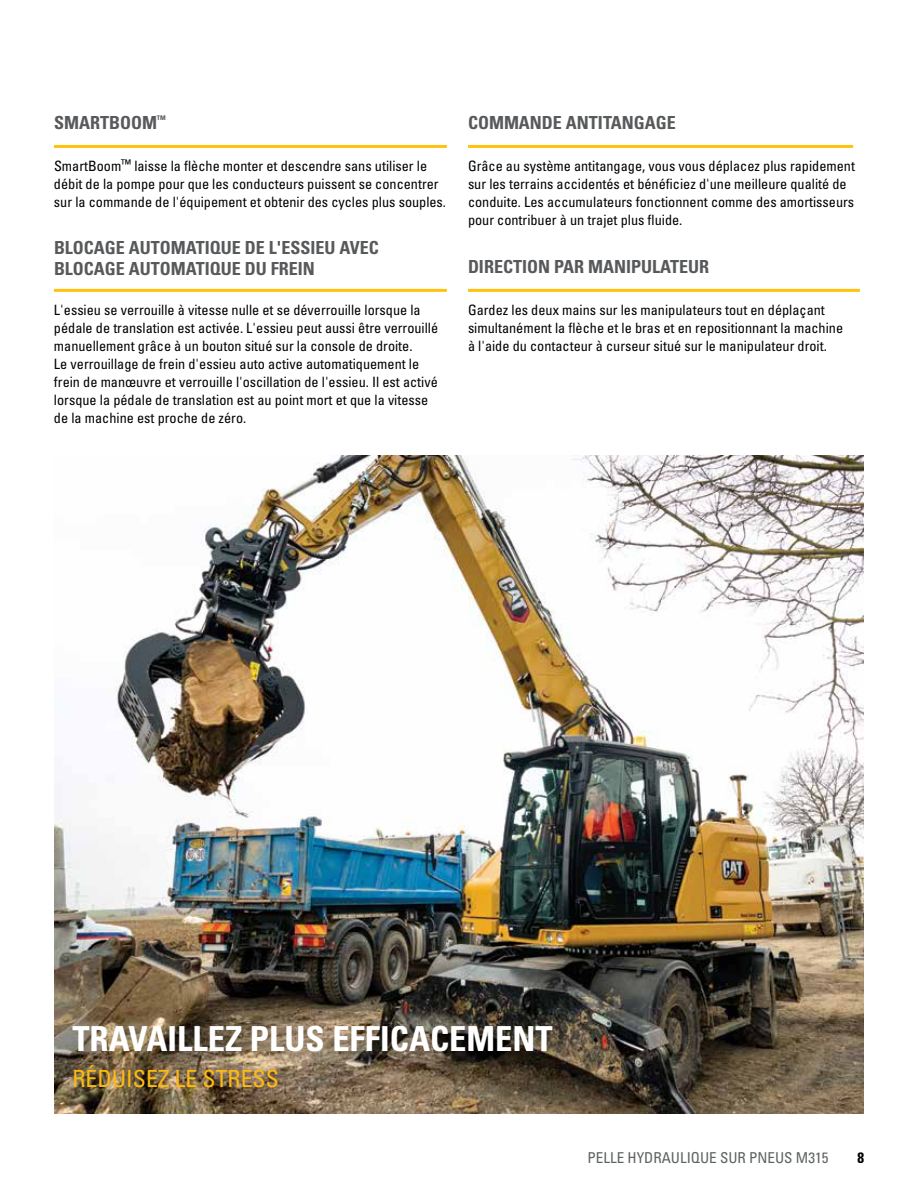
<style>
.page{position:relative;width:918px;height:1188px;background:#fff}
.page>*{position:absolute;margin:0;border:0;box-sizing:border-box;transform-origin:0 0}
.t1{font:700 condensed 34.5px "Univers LT Std";color:#fff}
.t2{font:condensed 23.7px "Univers LT Std";color:#fdba12}
.t3{font:700 condensed 18px/21.6px "Univers LT Std";color:#58595b}
.t4{font:condensed 15px "Univers LTCYR 57";color:#5e6263}
.t5{font:15px "Univers LTCYR 67 Bold Cond";color:#000}
.t6{font:condensed 14.25px/18px "Univers LT Std";color:#000}
</style>
<div class="page">
<hr style="left:54px;top:145px;width:393px;height:3px;background:#ffc20e">
<hr style="left:54px;top:289px;width:393px;height:3px;background:#ffc20e">
<hr style="left:468px;top:145px;width:385px;height:3px;background:#ffc20e">
<hr style="left:468px;top:289px;width:392px;height:3px;background:#ffc20e">
<img style="left:54px;top:456px;width:810px;height:657px">
<p class="t3" style="left:54px;top:112px;width:114px">SMARTBOOM<sup>™</sup></p>
<p class="t3" style="left:468px;top:112px;width:209px">COMMANDE ANTITANGAGE</p>
<p class="t6" style="left:54px;top:157px;width:394px">SmartBoom<sup>™</sup> laisse la flèche monter et descendre sans utiliser le débit de la pompe pour que les conducteurs puissent se concentrer sur la commande de l'équipement et obtenir des cycles plus souples.</p>
<p class="t6" style="left:468px;top:157px;width:389px">Grâce au système antitangage, vous vous déplacez plus rapidement sur les terrains accidentés et bénéficiez d'une meilleure qualité de conduite. Les accumulateurs fonctionnent comme des amortisseurs pour contribuer à un trajet plus fluide.</p>
<p class="t3" style="left:54px;top:237px;width:326px">BLOCAGE AUTOMATIQUE DE L'ESSIEU AVEC<br>BLOCAGE AUTOMATIQUE DU FREIN</p>
<p class="t3" style="left:468px;top:256px;width:243px">DIRECTION PAR MANIPULATEUR</p>
<p class="t6" style="left:54px;top:301px;width:386px">L'essieu se verrouille à vitesse nulle et se déverrouille lorsque la pédale de translation est activée. L'essieu peut aussi être verrouillé manuellement grâce à un bouton situé sur la console de droite.<br>Le verrouillage de frein d'essieu auto active automatiquement le frein de manœuvre et verrouille l'oscillation de l'essieu. Il est activé lorsque la pédale de translation est au point mort et que la vitesse de la machine est proche de zéro.</p>
<p class="t6" style="left:468px;top:301px;width:377px">Gardez les deux mains sur les manipulateurs tout en déplaçant simultanément la flèche et le bras et en repositionnant la machine à l'aide du contacteur à curseur situé sur le manipulateur droit.</p>
<h1 class="t1" style="left:72px;top:1018px;width:482px">TRAVAILLEZ PLUS EFFICACEMENT</h1>
<h2 class="t2" style="left:72px;top:1064px;width:208px">RÉDUISEZ LE STRESS</h2>
<p class="t4" style="left:588px;top:1148px;width:242px">PELLE HYDRAULIQUE SUR PNEUS M315</p>
<p class="t5" style="left:857px;top:1148px;width:8px">8</p>
</div>
